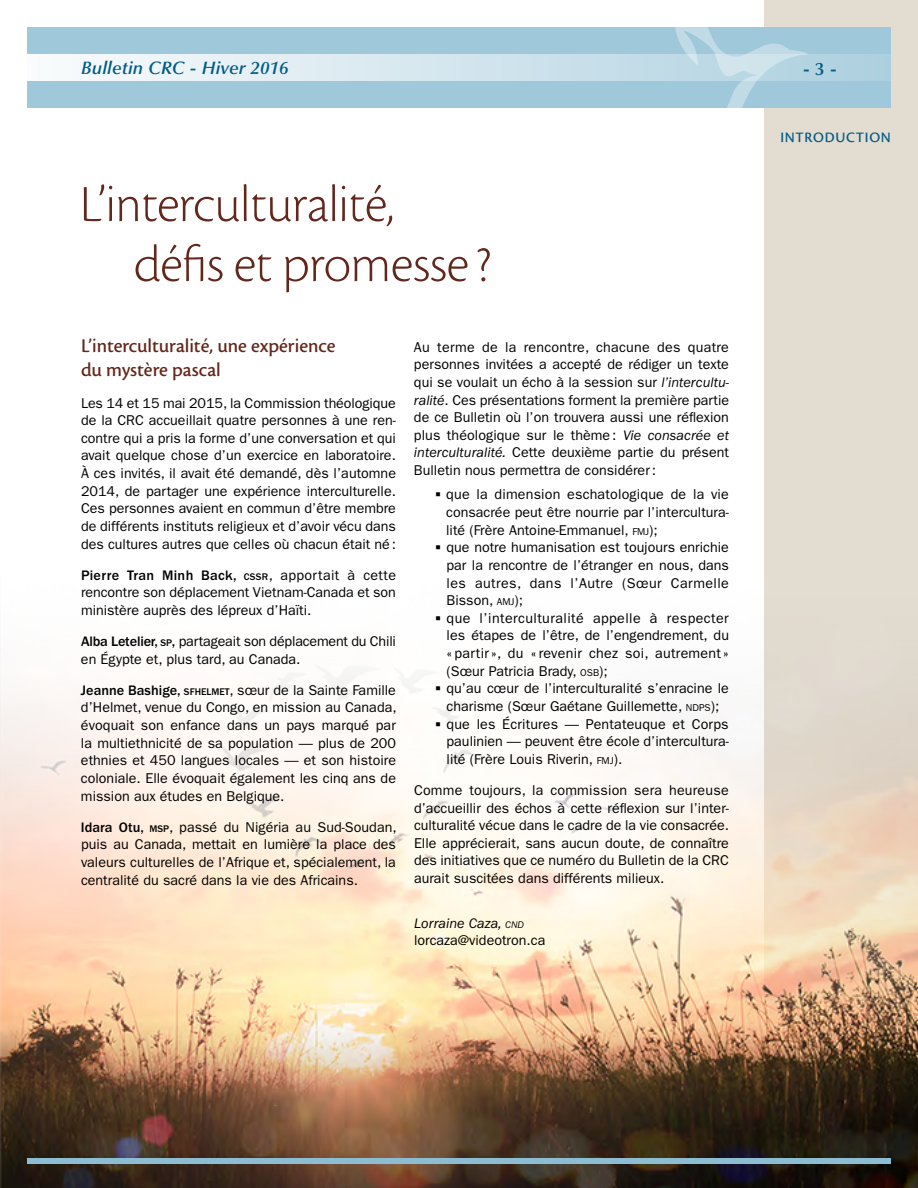
<style>
.page{position:relative;width:918px;height:1188px;background:#fff}
.page>*{position:absolute;margin:0;border:0;box-sizing:border-box;transform-origin:0 0}
.t1{font:54px/60px "Cronos MM 250 36";letter-spacing:-.005em;color:#63271c}
.t2{font:20.25px/24.3px "Cronos MM 479 13";color:#63271c}
.t3{font:italic 600 18px "Optima";letter-spacing:.01em;color:#005a84}
.t4{font:600 18px "Optima";color:#005a84}
.t5{font:15px "Cronos MM 479 10";letter-spacing:.05em;color:#005a84}
.t6{font:14.25px/17.7px "Franklin Gothic";color:#000;text-align:justify}
.s1{font-weight:500}
.s2{font-weight:500;font-size:10.05px}
.s3{font-style:italic}
.s4{font-family:"Aquiline"}
.s5{font-size:10.05px}
.s6{font-style:italic;font-size:10.05px}
</style>
<div class="page">
<div style="left:765px;top:0;width:153px;height:1188px;background:#e3dcd0"></div>
<img style="left:0;top:578px;width:918px;height:610px">
<div style="left:27px;top:1158px;width:864px;height:6px;background:#8dbdd2"></div>
<div style="left:27px;top:27px;width:864px;height:81px;background:#9fc8da"></div>
<svg style="left:675px;top:27px;width:133px;height:81px"></svg>
<svg style="left:27px;top:54px;width:864px;height:27px;background:#d4e6ee"></svg>
<p class="t3" style="left:81px;top:57px;width:209px">Bulletin CRC - Hiver 2016</p>
<p class="t4" style="left:803px;top:58px;width:36px">- 3 -</p>
<h1 class="t1" style="left:134px;top:175px;width:360px;text-indent:-54px">L’interculturalité, défis et promesse ?</h1>
<h2 class="t2" style="left:81px;top:334px;width:256px">L’interculturalité, une expérience du mystère pascal</h2>
<p class="t6" style="left:81px;top:394px;width:317px">Les 14 et 15 mai 2015, la Commission théologique de la CRC accueillait quatre personnes à une ren&shy;contre qui a pris la forme d’une conversation et qui avait quelque chose d’un exercice en laboratoire.<br>À ces invités, il avait été demandé, dès l’automne 2014, de partager une expérience interculturelle.<br>Ces personnes avaient en commun d’être membre de différents instituts religieux et d’avoir vécu dans des cultures autres que celles où chacun était né:</p>
<p class="t6" style="left:81px;top:566px;width:317px"><span class="s1">Pierre Tran Minh Back,</span> <span class="s2">CSSR</span>, apportait à cette rencontre son déplacement Vietnam-Canada et son ministère auprès des lépreux d’Haïti.</p>
<p class="t6" style="left:81px;top:632px;width:317px"><span class="s1">Alba Letelier,</span> <span class="s2">SP</span><span class="s1">,</span> partageait son déplacement du Chili en Égypte et, plus tard, au Canada.</p>
<p class="t6" style="left:81px;top:681px;width:317px"><span class="s1">Jeanne Bashige,</span> <span class="s2">SFHELMET</span>, sœur de la Sainte Famille d’Helmet, venue du Congo, en mission au Canada, évoquait son enfance dans un pays marqué par la multiethnicité de sa population — plus de 200 ethnies et 450 langues locales — et son histoire coloniale. Elle évoquait également les cinq ans de mission aux études en Belgique.</p>
<p class="t6" style="left:81px;top:818px;width:317px"><span class="s1">Idara Otu,</span> <span class="s2">MSP</span>, passé du Nigéria au Sud-Soudan, puis au Canada, mettait en lumière la place des valeurs culturelles de l’Afrique et, spécialement, la centralité du sacré dans la vie des Africains.</p>
<p class="t6" style="left:414px;top:338px;width:317px">Au terme de la rencontre, chacune des quatre personnes invitées a accepté de rédiger un texte qui se voulait un écho à la session sur <span class="s3">l’intercultu&shy;ralité</span>. Ces présentations forment la première partie de ce Bulletin où l’on trouvera aussi une réflexion plus théologique sur le thème: <span class="s3">Vie consacrée et interculturalité.</span> Cette deuxième partie du présent Bulletin nous permettra de considérer:</p>
<p class="t6" style="left:446px;top:486px;width:284px;text-indent:-12px"><span class="s4">•</span> que la dimension eschatologique de la vie consacrée peut être nourrie par l’intercultura&shy;lité (Frère Antoine-Emmanuel, <span class="s5">FMJ</span>);</p>
<p class="t6" style="left:447px;top:539px;width:284px;text-indent:-12px"><span class="s4">•</span> que notre humanisation est toujours enrichie par la rencontre de l’étranger en nous, dans les autres, dans l’Autre (Sœur Carmelle Bisson, <span class="s5">AMJ</span>);</p>
<p class="t6" style="left:447px;top:609px;width:284px;text-indent:-12px"><span class="s4">•</span> que l’interculturalité appelle à respecter les étapes de l’être, de l’engendrement, du « partir », du « revenir chez soi, autrement » (Sœur Patricia Brady, <span class="s5">OSB</span>);</p>
<p class="t6" style="left:434px;top:680px;width:296px;text-align:center"><span class="s4">•</span> qu’au cœur de l’interculturalité s’enracine le charisme (Sœur Gaétane Guillemette, <span class="s5">NDPS</span>);</p>
<p class="t6" style="left:447px;top:715px;width:284px;text-indent:-12px"><span class="s4">•</span> que les Écritures — Pentateuque et Corps paulinien — peuvent être école d’intercultura&shy;lité (Frère Louis Riverin, <span class="s5">FMJ</span>).</p>
<p class="t6" style="left:414px;top:781px;width:317px">Comme toujours, la commission sera heureuse d’accueillir des échos à cette réflexion sur l’inter&shy;culturalité vécue dans le cadre de la vie consacrée.<br>Elle apprécierait, sans aucun doute, de connaître des initiatives que ce numéro du Bulletin de la CRC aurait suscitées dans différents milieux.</p>
<p class="t6" style="left:414px;top:914px;width:133px"><span class="s3">Lorraine Caza,</span> <span class="s6">cnd </span>lorcaza@videotron.ca</p>
<p class="t5" style="left:780px;top:129px;width:112px">INTRODUCTION</p>
</div>
